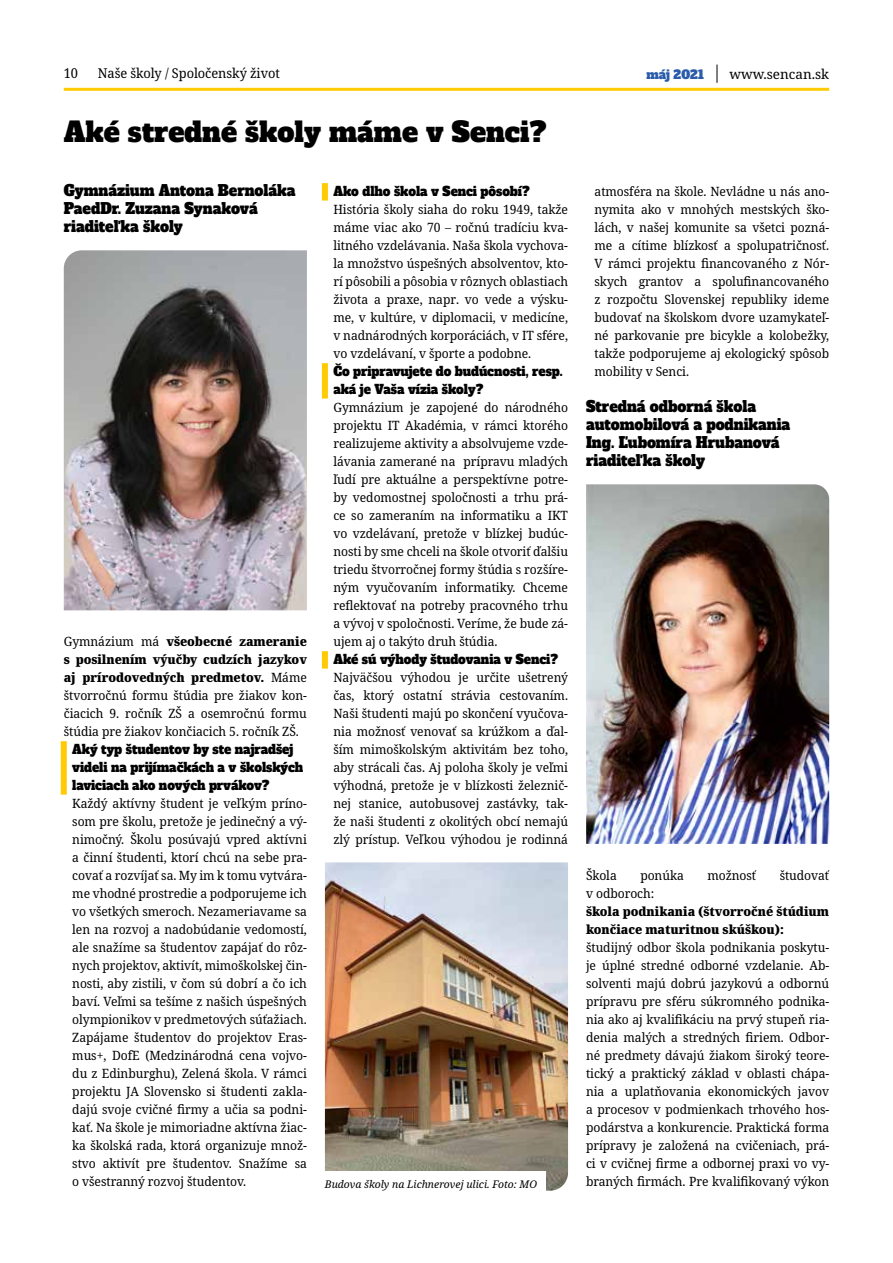
<style>
.page{position:relative;width:893px;height:1263px;background:#fff}
.page>*{position:absolute;margin:0;border:0;box-sizing:border-box;transform-origin:0 0}
.t1{font:27px "Alfa Slab One";color:#000}
.t2{font:15px/18px "Alfa Slab One";letter-spacing:-.005em;color:#000;scale:.95 1}
.t3{font:13.5px "Noto Serif";letter-spacing:-.005em;color:#000;scale:.95 1}
.t4{font:13.5px "Noto Serif";letter-spacing:-.005em;color:#000}
.t5{font:12.75px/18px "Noto Serif";letter-spacing:-.005em;color:#000;text-align:justify;scale:.95 1}
.t6{font:12.75px/18px "Alfa Slab One";letter-spacing:-.005em;color:#000;scale:.95 1}
.t7{font:900 12.75px/18px "Noto Serif";letter-spacing:-.005em;color:#000;scale:.95 1}
.t8{font:12px "Alfa Slab One";color:#2a5caa}
.t9{font:italic 10.5px "Noto Serif";color:#000}
.s1{font-weight:900}
</style>
<div class="page">
<hr style="left:64px;top:88px;width:765px;height:3px;background:#ffcb05">
<svg style="left:717px;top:65px;width:1px;height:18px"></svg>
<div style="left:61px;top:741px;width:6px;height:54px;background:#ffcb05"></div>
<div style="left:322px;top:183px;width:6px;height:18px;background:#ffcb05"></div>
<div style="left:322px;top:363px;width:6px;height:36px;background:#ffcb05"></div>
<div style="left:322px;top:651px;width:6px;height:18px;background:#ffcb05"></div>
<img style="left:64px;top:250px;width:243px;height:360px">
<img style="left:586px;top:484px;width:243px;height:360px">
<img style="left:325px;top:862px;width:243px;height:329px">
<div style="left:316px;top:1171px;width:230px;height:31px;background:#fff"></div>
<p class="t3" style="left:64px;top:64px;width:17px">10</p>
<p class="t3" style="left:98px;top:64px;width:193px">Naše školy / Spoločenský život</p>
<p class="t8" style="left:646px;top:64px;width:59px">máj 2021</p>
<p class="t4" style="left:729px;top:65px;width:101px">www.sencan.sk</p>
<h1 class="t1" style="left:64px;top:109px;width:484px">Aké stredné školy máme v Senci?</h1>
<p class="t2" style="left:64px;top:180px;width:245px">Gymnázium Antona Bernoláka<br>PaedDr. Zuzana Synaková riaditeľka školy</p>
<p class="t6" style="left:333px;top:181px;width:208px">Ako dlho škola v Senci pôsobí?</p>
<p class="t5" style="left:333px;top:201px;width:248px">História školy siaha do roku 1949, takže máme viac ako 70 – ročnú tradíciu kva&shy;litného vzdelávania. Naša škola vychova&shy;la množstvo úspešných absolventov, kto&shy;rí pôsobili a pôsobia v rôznych oblastiach života a praxe, napr. vo vede a výsku&shy;me, v kultúre, v diplomacii, v medicíne, v nadnárodných korporáciách, v IT sfére, vo vzdelávaní, v športe a podobne.</p>
<p class="t6" style="left:333px;top:362px;width:243px">Čo pripravujete do budúcnosti, resp. aká je Vaša vízia školy?</p>
<p class="t5" style="left:333px;top:399px;width:248px">Gymnázium je zapojené do národného projektu IT Akadémia, v rámci ktorého realizujeme aktivity a absolvujeme vzde&shy;lávania zamerané na prípravu mladých ľudí pre aktuálne a perspektívne potre&shy;by vedomostnej spoločnosti a trhu prá&shy;ce so zameraním na informatiku a IKT vo vzdelávaní, pretože v blízkej budúc&shy;nosti by sme chceli na škole otvoriť ďalšiu triedu štvorročnej formy štúdia s rozšíre&shy;ným vyučovaním informatiky. Chceme reflektovať na potreby pracovného trhu a vývoj v spoločnosti. Veríme, že bude zá&shy;ujem aj o takýto druh štúdia.</p>
<p class="t6" style="left:333px;top:649px;width:238px">Aké sú výhody študovania v Senci?</p>
<p class="t5" style="left:333px;top:669px;width:248px">Najväčšou výhodou je určite ušetrený čas, ktorý ostatní strávia cestovaním.<br>Naši študenti majú po skončení vyučova&shy;nia možnosť venovať sa krúžkom a ďal&shy;ším mimoškolským aktivitám bez toho, aby strácali čas. Aj poloha školy je veľmi výhodná, pretože je v blízkosti železnič&shy;nej stanice, autobusovej zastávky, tak&shy;že naši študenti z okolitých obcí nemajú zlý prístup. Veľkou výhodou je rodinná</p>
<p class="t5" style="left:595px;top:183px;width:248px">atmosféra na škole. Nevládne u nás ano&shy;nymita ako v mnohých mestských ško&shy;lách, v našej komunite sa všetci pozná&shy;me a cítime blízkosť a spolupatričnosť.<br>V rámci projektu financovaného z Nór&shy;skych grantov a spolufinancovaného z rozpočtu Slovenskej republiky ideme budovať na školskom dvore uzamykateľ&shy;né parkovanie pre bicykle a kolobežky, takže podporujeme aj ekologický spôsob mobility v Senci.</p>
<p class="t2" style="left:586px;top:396px;width:217px">Stredná odborná škola automobilová a podnikania<br>Ing. Ľubomíra Hrubanová riaditeľka školy</p>
<p class="t5" style="left:64px;top:633px;width:257px">Gymnázium má <span class="s1">všeobecné zameranie s posilnením výučby cudzích jazykov aj prírodovedných predmetov.</span> Máme štvorročnú formu štúdia pre žiakov kon&shy;čiacich 9. ročník ZŠ a osemročnú formu štúdia pre žiakov končiacich 5. ročník ZŠ.</p>
<p class="t6" style="left:72px;top:739px;width:245px">Aký typ študentov by ste najradšej videli na prijímačkách a v školských laviciach ako nových prvákov?</p>
<p class="t5" style="left:72px;top:795px;width:248px">Každý aktívny študent je veľkým príno&shy;som pre školu, pretože je jedinečný a vý&shy;nimočný. Školu posúvajú vpred aktívni a činní študenti, ktorí chcú na sebe pra&shy;covať a rozvíjať sa. My im k tomu vytvára&shy;me vhodné prostredie a podporujeme ich vo všetkých smeroch. Nezameriavame sa len na rozvoj a nadobúdanie vedomostí, ale snažíme sa študentov zapájať do rôz&shy;nych projektov, aktivít, mimoškolskej čin&shy;nosti, aby zistili, v čom sú dobrí a čo ich baví. Veľmi sa tešíme z našich úspešných olympionikov v predmetových súťažiach.<br>Zapájame študentov do projektov Eras&shy;mus+, DofE (Medzinárodná cena vojvo&shy;du z Edinburghu), Zelená škola. V rámci projektu JA Slovensko si študenti zakla&shy;dajú svoje cvičné firmy a učia sa podni&shy;kať. Na škole je mimoriadne aktívna žiac&shy;ka školská rada, ktorá organizuje množ&shy;stvo aktivít pre študentov. Snažíme sa o všestranný rozvoj študentov.</p>
<p class="t5" style="left:586px;top:867px;width:34px">Škola</p>
<p class="t5" style="left:640px;top:867px;width:47px">ponúka</p>
<p class="t5" style="left:707px;top:867px;width:53px">možnosť</p>
<p class="t5" style="left:780px;top:867px;width:54px">študovať</p>
<p class="t5" style="left:586px;top:885px;width:73px">v odboroch:</p>
<p class="t7" style="left:586px;top:903px;width:257px">škola podnikania (štvorročné štúdium končiace maturitnou skúškou):</p>
<p class="t5" style="left:586px;top:939px;width:257px">študijný odbor škola podnikania poskytu&shy;je úplné stredné odborné vzdelanie. Ab&shy;solventi majú dobrú jazykovú a odbornú prípravu pre sféru súkromného podnika&shy;nia ako aj kvalifikáciu na prvý stupeň ria&shy;denia malých a stredných firiem. Odbor&shy;né predmety dávajú žiakom široký teore&shy;tický a praktický základ v oblasti chápa&shy;nia a uplatňovania ekonomických javov a procesov v podmienkach trhového hos&shy;podárstva a konkurencie. Praktická forma prípravy je založená na cvičeniach, prá&shy;ci v cvičnej firme a odbornej praxi vo vy-</p>
<p class="t9" style="left:325px;top:1177px;width:214px">Budova školy na Lichnerovej ulici. Foto: MO</p>
<p class="t5" style="left:586px;top:1173px;width:257px">braných firmách. Pre kvalifikovaný výkon</p>
</div>
